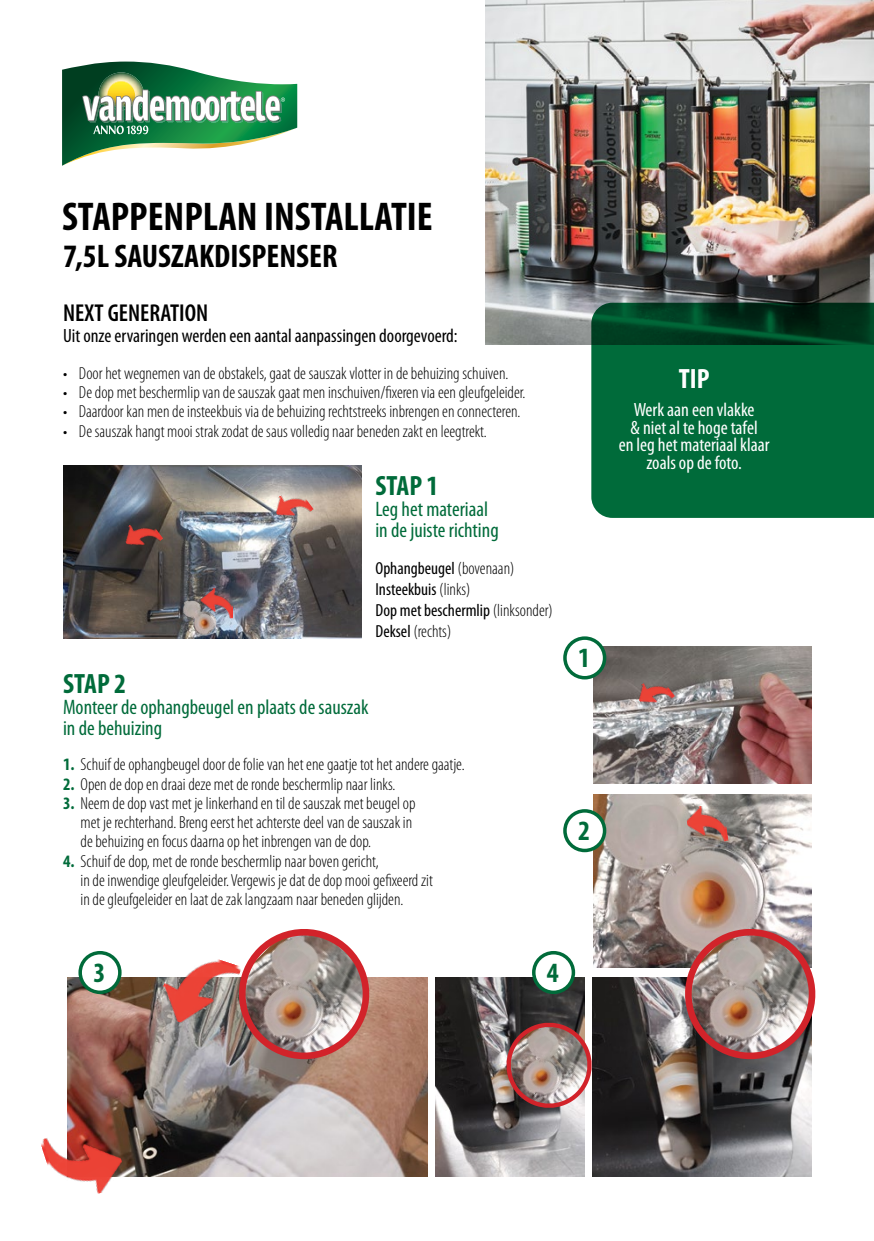
<style>
.page{position:relative;width:874px;height:1241px;background:#fff}
.page>*{position:absolute;margin:0;border:0;box-sizing:border-box;transform-origin:0 0}
.t1{font:700 condensed 40.25px "Myriad Pro";color:#000}
.t2{font:700 condensed 32.73px "Myriad Pro";color:#000}
.t3{font:700 condensed 28px "Myriad Pro";color:#006b3a}
.t4{font:700 condensed 28px "Myriad Pro";color:#fff}
.t5{font:600 condensed 24.5px "Myriad Pro";color:#000}
.t6{font:condensed 21px/21px "Myriad Pro";color:#006b3a}
.t7{font:condensed 19.25px/17.5px "Myriad Pro";color:#fff;text-align:center}
.t8{font:condensed 19.25px "Myriad Pro";color:#000}
.t9{font:300 condensed 17.5px/19.2px "Myriad Pro";color:#000}
.t10{font:condensed 17.5px/21px "Myriad Pro";color:#000}
.s1{font-weight:300}
.s2{font-weight:700;color:#006b3a}
</style>
<div class="page">
<img style="left:63px;top:465px;width:298px;height:173px">
<img style="left:200px;top:587px;width:33px;height:31px">
<img style="left:269px;top:484px;width:44px;height:44px">
<img style="left:119px;top:513px;width:44px;height:45px">
<img style="left:485px;top:0;width:388px;height:344px">
<svg style="left:62px;top:62px;width:235px;height:104px"></svg>
<img style="left:435px;top:977px;width:149px;height:199px">
<img style="left:67px;top:977px;width:360px;height:199px">
<img style="left:592px;top:646px;width:218px;height:137px">
<img style="left:592px;top:977px;width:218px;height:199px">
<img style="left:592px;top:794px;width:218px;height:173px">
<img style="left:227px;top:929px;width:154px;height:132px">
<img style="left:672px;top:916px;width:144px;height:145px">
<img style="left:498px;top:1014px;width:101px;height:95px">
<img style="left:154px;top:945px;width:88px;height:89px">
<img style="left:632px;top:672px;width:42px;height:42px">
<img style="left:41px;top:1117px;width:88px;height:77px">
<img style="left:684px;top:802px;width:44px;height:44px">
<div style="left:564px;top:638px;width:40px;height:39px;background:#fff;border-radius:50%"></div>
<div style="left:563px;top:636px;width:43px;height:43px;border:4px solid #006b3a;border-radius:50%"></div>
<div style="left:564px;top:810px;width:40px;height:40px;background:#fff;border-radius:50%"></div>
<div style="left:563px;top:809px;width:43px;height:43px;border:4px solid #006b3a;border-radius:50%"></div>
<div style="left:80px;top:952px;width:40px;height:40px;background:#fff;border-radius:50%"></div>
<div style="left:78px;top:950px;width:43px;height:43px;border:4px solid #006b3a;border-radius:50%"></div>
<div style="left:533px;top:952px;width:40px;height:40px;background:#fff;border-radius:50%"></div>
<div style="left:531px;top:950px;width:44px;height:43px;border:4px solid #006b3a;border-radius:50%"></div>
<svg style="left:591px;top:303px;width:282px;height:215px;background:#016236"></svg>
<img style="left:181px;top:596px;width:42px;height:40px">
<h1 class="t1" style="left:62px;top:195px;width:372px">STAPPENPLAN INSTALLATIE</h1>
<h2 class="t2" style="left:63px;top:238px;width:276px">7,5L SAUSZAKDISPENSER</h2>
<h3 class="t5" style="left:63px;top:299px;width:147px">NEXT GENERATION</h3>
<p class="t8" style="left:63px;top:325px;width:396px">Uit onze ervaringen werden een aantal aanpassingen doorgevoerd:</p>
<p class="t9" style="left:63px;top:364px;width:446px">• Door het wegnemen van de obstakels, gaat de sauszak vlotter in de behuizing schuiven.</p>
<p class="t9" style="left:63px;top:383px;width:463px">• De dop met beschermlip van de sauszak gaat men inschuiven/fixeren via een gleufgeleider.</p>
<p class="t9" style="left:63px;top:402px;width:458px">• Daardoor kan men de insteekbuis via de behuizing rechtstreeks inbrengen en connecteren.</p>
<p class="t9" style="left:63px;top:421px;width:425px">• De sauszak hangt mooi strak zodat de saus volledig naar beneden zakt en leegtrekt.</p>
<h3 class="t3" style="left:375px;top:470px;width:65px">STAP 1</h3>
<p class="t6" style="left:375px;top:499px;width:125px">Leg het materiaal in de juiste richting</p>
<p class="t10" style="left:375px;top:557px;width:179px">Ophangbeugel <span class="s1">(bovenaan)<br></span>Insteekbuis <span class="s1">(links)<br></span>Dop met beschermlip <span class="s1">(linksonder)<br></span>Deksel <span class="s1">(rechts)</span></p>
<h3 class="t3" style="left:63px;top:668px;width:65px">STAP 2</h3>
<p class="t6" style="left:63px;top:697px;width:307px">Monteer de ophangbeugel en plaats de sauszak in de behuizing</p>
<p class="t9" style="left:63px;top:755px;width:403px"><span class="s2">1.</span> Schuif de ophangbeugel door de folie van het ene gaatje tot het andere gaatje.</p>
<p class="t9" style="left:63px;top:774px;width:334px"><span class="s2">2.</span> Open de dop en draai deze met de ronde beschermlip naar links.</p>
<p class="t9" style="left:80px;top:793px;width:336px;text-indent:-18px"><span class="s2">3.</span> Neem de dop vast met je linkerhand en til de sauszak met beugel op met je rechterhand. Breng eerst het achterste deel van de sauszak in de behuizing en focus daarna op het inbrengen van de dop.</p>
<p class="t9" style="left:80px;top:851px;width:353px;text-indent:-18px"><span class="s2">4.</span> Schuif de dop, met de ronde beschermlip naar boven gericht,<br>in de inwendige gleufgeleider. Vergewis je dat de dop mooi gefixeerd zit in de gleufgeleider en laat de zak langzaam naar beneden glijden.</p>
<h3 class="t3" style="left:578px;top:642px;width:13px">1</h3>
<h3 class="t3" style="left:578px;top:814px;width:13px">2</h3>
<h3 class="t3" style="left:93px;top:956px;width:13px">3</h3>
<h3 class="t3" style="left:546px;top:956px;width:13px">4</h3>
<h3 class="t4" style="left:678px;top:363px;width:32px">TIP</h3>
<p class="t7" style="left:618px;top:401px;width:152px">Werk aan een vlakke<br>&amp; niet al te hoge tafel<br>en leg het materiaal klaar zoals op de foto.</p>
</div>
